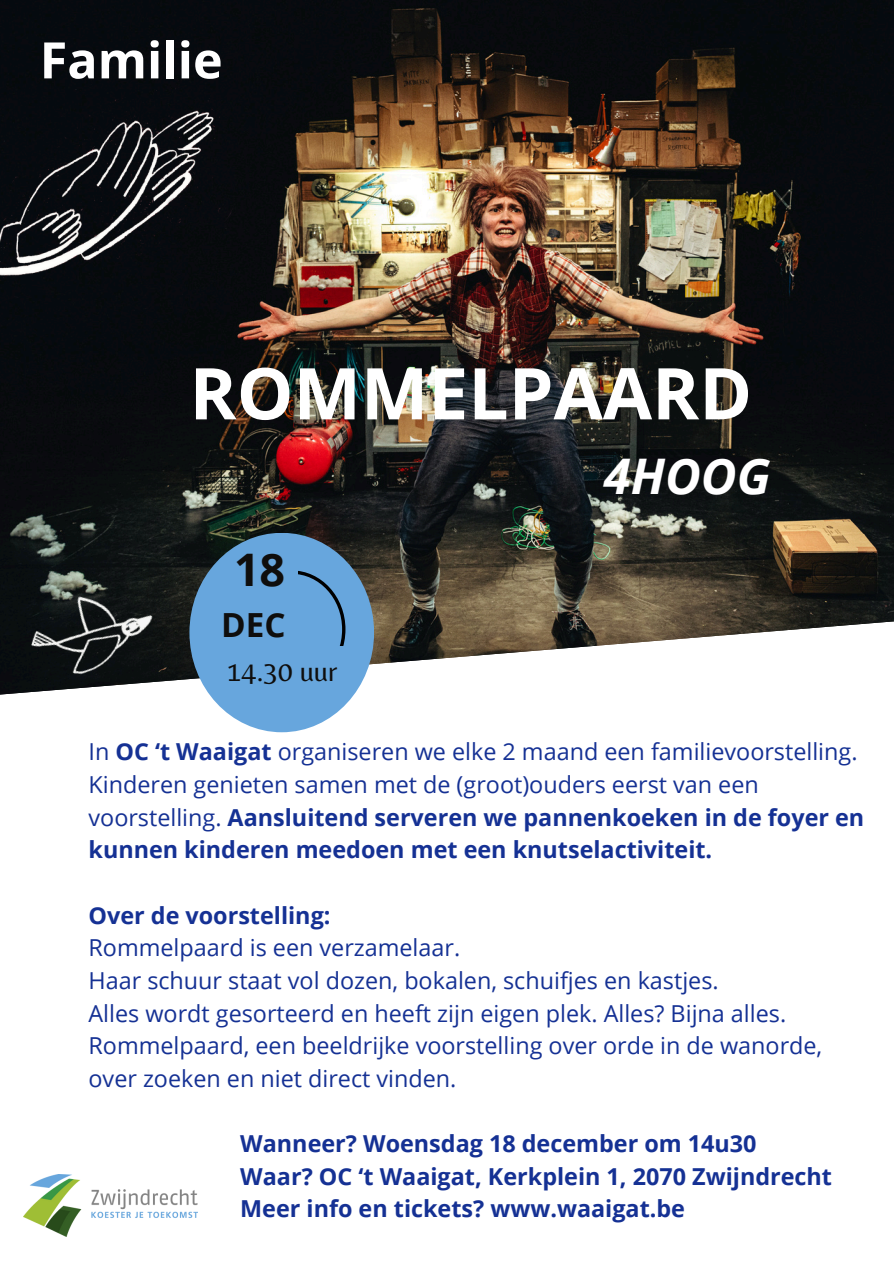
<style>
.page{position:relative;width:894px;height:1264px;background:#fff}
.page>*{position:absolute;margin:0;border:0;box-sizing:border-box;transform-origin:0 0}
.t1{font:700 71.4px "Open Sans";color:#fff}
.t2{font:700 50.25px "Open Sans";color:#fff}
.t3{font:italic 700 49.05px "Open Sans";color:#fff}
.t4{font:700 44.85px "Open Sans";color:#0f0e0d}
.t5{font:700 33.15px "Open Sans";color:#0f0e0d}
.t6{font:29.25px "Belleza";color:#0f0e0d}
.t7{font:23.4px/32.7px "Open Sans";color:#153194}
.t8{font:700 23.4px/32.7px "Open Sans";color:#153194}
.s1{font-weight:700}
</style>
<div class="page">
<img style="left:0;top:0;width:893px;height:619px">
<svg style="left:0;top:619px;width:893px;height:114px"></svg>
<img style="left:23px;top:1174px;width:175px;height:61px">
<img style="left:8px;top:559px;width:163px;height:145px">
<img style="left:0;top:59px;width:253px;height:251px">
<div style="left:189px;top:533px;width:185px;height:199px;background:#67a6dd;border-radius:50%"></div>
<svg style="left:208px;top:552px;width:137px;height:148px"></svg>
<div style="left:261px;top:542px;width:36px;height:87px;background:#67a6dd"></div>
<div style="left:308px;top:646px;width:37px;height:42px;background:#67a6dd"></div>
<div style="left:264px;top:666px;width:27px;height:44px;background:#67a6dd"></div>
<p class="t2" style="left:40px;top:25px;width:184px">Familie</p>
<h2 class="t1" style="left:189px;top:343px;width:564px">ROMMELPAARD</h2>
<h2 class="t3" style="left:603px;top:441px;width:168px">4HOOG</h2>
<p class="t4" style="left:234px;top:538px;width:53px">18</p>
<p class="t5" style="left:221px;top:601px;width:66px">DEC</p>
<p class="t6" style="left:227px;top:653px;width:112px">14.30 uur</p>
<p class="t7" style="left:88px;top:735px;width:777px">In <span class="s1">OC ‘t Waaigat</span> organiseren we elke 2 maand een familievoorstelling.<br>Kinderen genieten samen met de (groot)ouders eerst van een voorstelling. <span class="s1">Aansluitend serveren we pannenkoeken in de foyer en kunnen kinderen meedoen met een knutselactiviteit.</span></p>
<h1 class="t8" style="left:88px;top:898px;width:243px">Over de voorstelling:</h1>
<p class="t7" style="left:88px;top:930px;width:373px">Rommelpaard is een verzamelaar.</p>
<h3 class="t7" style="left:88px;top:963px;width:631px">Haar schuur staat vol dozen, bokalen, schuifjes en kastjes.</h3>
<h4 class="t7" style="left:88px;top:996px;width:699px">Alles wordt gesorteerd en heeft zijn eigen plek. Alles? Bijna alles.</h4>
<p class="t7" style="left:88px;top:1028px;width:735px">Rommelpaard, een beeldrijke voorstelling over orde in de wanorde, over zoeken en niet direct vinden.</p>
<p class="t8" style="left:240px;top:1126px;width:593px">Wanneer? Woensdag 18 december om 14u30<br>Waar? OC ‘t Waaigat, Kerkplein 1, 2070 Zwijndrecht<br>Meer info en tickets? www.waaigat.be</p>
</div>
